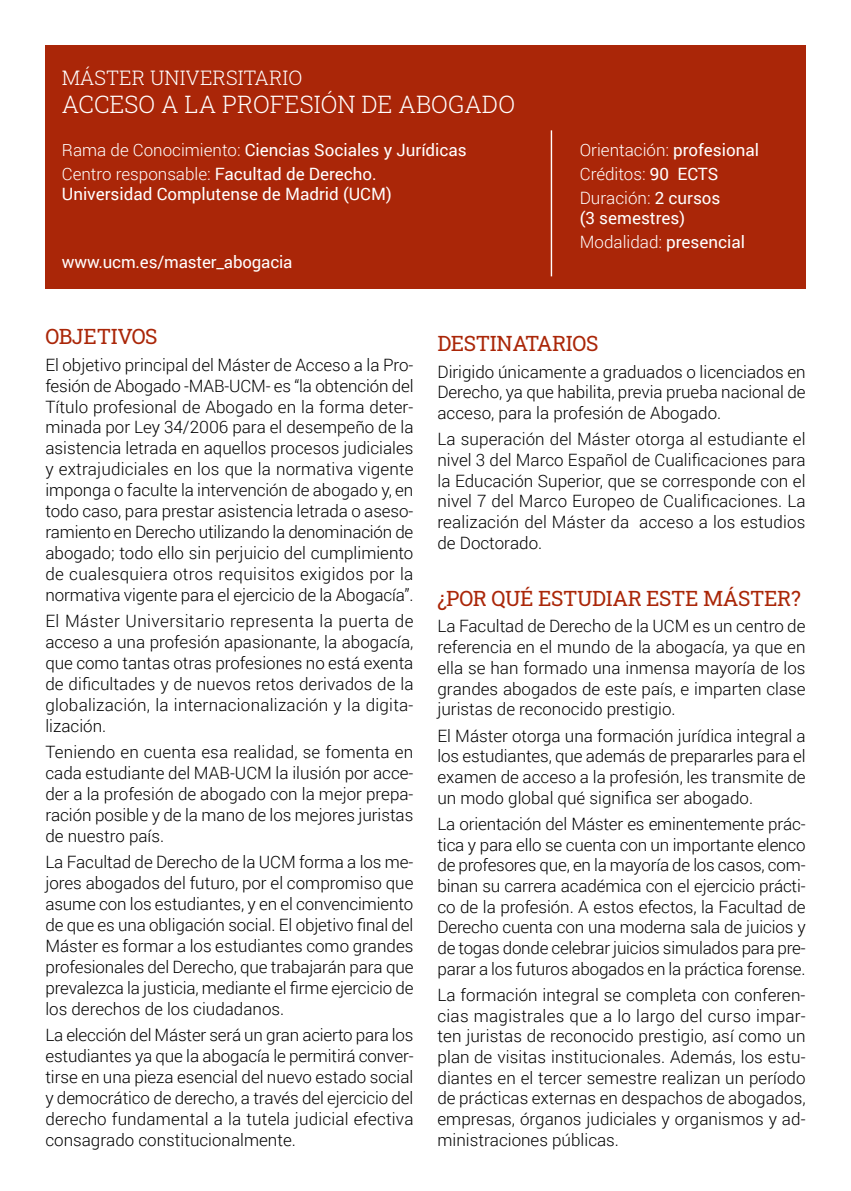
<style>
.page{position:relative;width:851px;height:1191px;background:#fff}
.page>*{position:absolute;margin:0;border:0;box-sizing:border-box;transform-origin:0 0}
.t1{font:300 24px "Roboto Slab";color:#fff}
.t2{font:21px "Roboto Slab";letter-spacing:-.02em;color:#aa2608}
.t3{font:300 20px "Roboto Slab";color:#fff}
.t4{font:300 17px/20.8px "Roboto";color:#000;text-align:justify}
.t5{font:17px/24px "Roboto";color:#fff}
.t6{font:300 17px/24px "Roboto";color:#fff}
.s1{font-weight:300}
.s2{font-weight:400}
</style>
<div class="page">
<div style="left:45px;top:45px;width:760px;height:244px;background:#aa2608"></div>
<hr style="left:550px;top:130px;width:2px;height:146px;background:#fff">
<p class="t3" style="left:62px;top:64px;width:242px">MÁSTER UNIVERSITARIO</p>
<h1 class="t1" style="left:62px;top:88px;width:454px">ACCESO A LA PROFESIÓN DE ABOGADO</h1>
<p class="t5" style="left:62px;top:137px;width:406px"><span class="s1">Rama de Conocimiento:</span> Ciencias Sociales y Jurídicas<br><span class="s1">Centro responsable:</span> Facultad de Derecho.</p>
<p class="t5" style="left:62px;top:181px;width:331px">Universidad Complutense de Madrid (UCM)</p>
<p class="t5" style="left:62px;top:250px;width:232px">www.ucm.es/master_abogacia</p>
<p class="t6" style="left:579px;top:138px;width:181px">Orientación: <span class="s2">profesional<br></span>Créditos: <span class="s2">90 ECTS<br></span>Duración: <span class="s2">2 cursos</span></p>
<p class="t5" style="left:579px;top:205px;width:167px">(3 semestres)<br><span class="s1">Modalidad:</span> presencial</p>
<p class="t2" style="left:45px;top:322px;width:114px">OBJETIVOS</p>
<p class="t4" style="left:45px;top:354px;width:369px">El objetivo principal del Máster de Acceso a la Pro&shy;fesión de Abogado -MAB-UCM- es “la obtención del Título profesional de Abogado en la forma deter&shy;minada por Ley 34/2006 para el desempeño de la asistencia letrada en aquellos procesos judiciales y extrajudiciales en los que la normativa vigente imponga o faculte la intervención de abogado y, en todo caso, para prestar asistencia letrada o aseso&shy;ramiento en Derecho utilizando la denominación de abogado; todo ello sin perjuicio del cumplimiento de cualesquiera otros requisitos exigidos por la normativa vigente para el ejercicio de la Abogacía”.</p>
<p class="t4" style="left:45px;top:610px;width:369px">El Máster Universitario representa la puerta de acceso a una profesión apasionante, la abogacía, que como tantas otras profesiones no está exenta de dificultades y de nuevos retos derivados de la globalización, la internacionalización y la digita&shy;lización.</p>
<p class="t4" style="left:45px;top:741px;width:369px">Teniendo en cuenta esa realidad, se fomenta en cada estudiante del MAB-UCM la ilusión por acce&shy;der a la profesión de abogado con la mejor prepa&shy;ración posible y de la mano de los mejores juristas de nuestro país.</p>
<p class="t4" style="left:45px;top:851px;width:369px">La Facultad de Derecho de la UCM forma a los me&shy;jores abogados del futuro, por el compromiso que asume con los estudiantes, y en el convencimiento de que es una obligación social. El objetivo final del Máster es formar a los estudiantes como grandes profesionales del Derecho, que trabajarán para que prevalezca la justicia, mediante el firme ejercicio de los derechos de los ciudadanos.</p>
<p class="t4" style="left:45px;top:1024px;width:369px">La elección del Máster será un gran acierto para los estudiantes ya que la abogacía le permitirá conver&shy;tirse en una pieza esencial del nuevo estado social y democrático de derecho, a través del ejercicio del derecho fundamental a la tutela judicial efectiva consagrado constitucionalmente.</p>
<p class="t2" style="left:437px;top:329px;width:162px">DESTINATARIOS</p>
<p class="t4" style="left:437px;top:361px;width:369px">Dirigido únicamente a graduados o licenciados en Derecho, ya que habilita, previa prueba nacional de acceso, para la profesión de Abogado.</p>
<p class="t4" style="left:437px;top:428px;width:369px">La superación del Máster otorga al estudiante el nivel 3 del Marco Español de Cualificaciones para la Educación Superior, que se corresponde con el nivel 7 del Marco Europeo de Cualificaciones. La realización del Máster da acceso a los estudios de Doctorado.</p>
<p class="t2" style="left:437px;top:584px;width:365px">¿POR QUÉ ESTUDIAR ESTE MÁSTER?</p>
<p class="t4" style="left:437px;top:615px;width:369px">La Facultad de Derecho de la UCM es un centro de referencia en el mundo de la abogacía, ya que en ella se han formado una inmensa mayoría de los grandes abogados de este país, e imparten clase juristas de reconocido prestigio.</p>
<p class="t4" style="left:437px;top:724px;width:369px">El Máster otorga una formación jurídica integral a los estudiantes, que además de prepararles para el examen de acceso a la profesión, les transmite de un modo global qué significa ser abogado.</p>
<p class="t4" style="left:437px;top:813px;width:369px">La orientación del Máster es eminentemente prác&shy;tica y para ello se cuenta con un importante elenco de profesores que, en la mayoría de los casos, com&shy;binan su carrera académica con el ejercicio prácti&shy;co de la profesión. A estos efectos, la Facultad de Derecho cuenta con una moderna sala de juicios y de togas donde celebrar juicios simulados para pre&shy;parar a los futuros abogados en la práctica forense.</p>
<p class="t4" style="left:437px;top:984px;width:369px">La formación integral se completa con conferen&shy;cias magistrales que a lo largo del curso impar&shy;ten juristas de reconocido prestigio, así como un plan de visitas institucionales. Además, los estu&shy;diantes en el tercer semestre realizan un período de prácticas externas en despachos de abogados, empresas, órganos judiciales y organismos y ad&shy;ministraciones públicas.</p>
</div>
